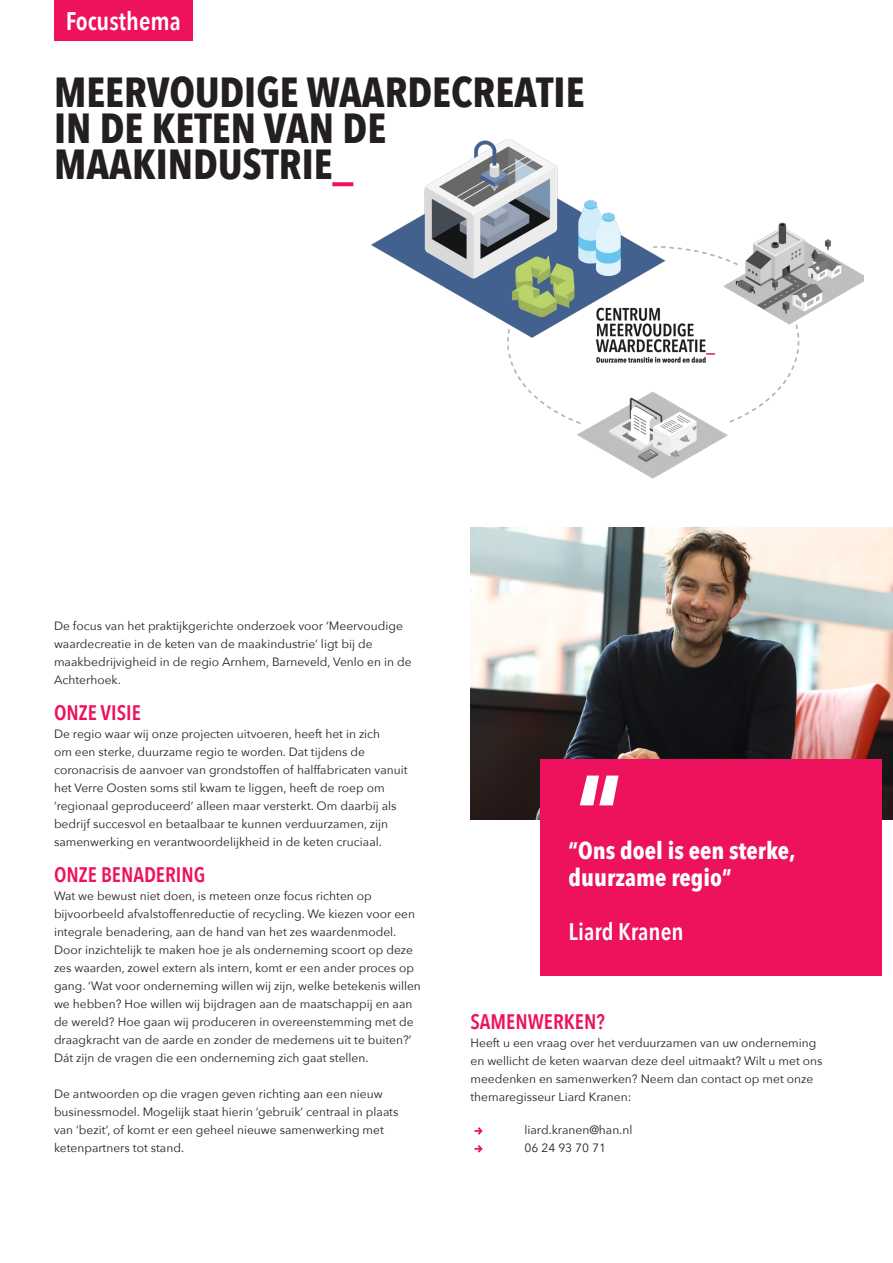
<style>
.page{position:relative;width:893px;height:1263px;background:#fff}
.page>*{position:absolute;margin:0;border:0;box-sizing:border-box;transform-origin:0 0}
.t1{font:700 115.5px "Avenir Next Condensed";color:#fff}
.t2{font:700 42px/36px "Avenir Next Condensed";color:#231f20}
.t3{font:600 25.5px "Avenir Next Condensed";color:#fff}
.t4{font:700 24px/27px "Avenir Next Condensed";color:#fff}
.t5{font:600 24px "Avenir Next Condensed";color:#fff}
.t6{font:600 21px "Avenir Next Condensed";color:#ed115e}
.t7{font:12px/18px "Avenir Next";color:#231f20}
.s1{color:#ed115e}
</style>
<div class="page">
<img style="left:470px;top:527px;width:423px;height:293px">
<div style="left:540px;top:759px;width:341px;height:217px;background:#ed115e"></div>
<svg style="left:475px;top:1127px;width:8px;height:8px"></svg>
<svg style="left:475px;top:1145px;width:8px;height:7px"></svg>
<img style="left:371px;top:139px;width:493px;height:340px">
<div style="left:54px;top:0;width:139px;height:40px;background:#ed115e"></div>
<p class="t3" style="left:66px;top:-1px;width:117px">Focusthema</p>
<p class="t2" style="left:54px;top:74px;width:532px">MEERVOUDIGE WAARDECREATIE<br>IN DE KETEN VAN DE</p>
<p class="t2" style="left:54px;top:146px;width:301px">MAAKINDUSTRIE<span class="s1">_</span></p>
<p class="t7" style="left:54px;top:616px;width:359px">De focus van het praktijkgerichte onderzoek voor ‘Meervoudige waardecreatie in de keten van de maakindustrie’ ligt bij de maakbedrijvigheid in de regio Arnhem, Barneveld, Venlo en in de Achterhoek.</p>
<p class="t6" style="left:54px;top:695px;width:88px">ONZE VISIE</p>
<p class="t7" style="left:54px;top:724px;width:355px">De regio waar wij onze projecten uitvoeren, heeft het in zich<br>om een sterke, duurzame regio te worden. Dat tijdens de coronacrisis de aanvoer van grondstoffen of halffabricaten vanuit het Verre Oosten soms stil kwam te liggen, heeft de roep om ‘regionaal geproduceerd’ alleen maar versterkt. Om daarbij als bedrijf succesvol en betaalbaar te kunnen verduurzamen, zijn samenwerking en verantwoordelijkheid in de keten cruciaal.</p>
<p class="t6" style="left:54px;top:857px;width:153px">ONZE BENADERING</p>
<p class="t7" style="left:54px;top:886px;width:368px">Wat we bewust niet doen, is meteen onze focus richten op bijvoorbeeld afvalstoffenreductie of recycling. We kiezen voor een integrale benadering, aan de hand van het zes waardenmodel.<br>Door inzichtelijk te maken hoe je als onderneming scoort op deze zes waarden, zowel extern als intern, komt er een ander proces op gang. ‘Wat voor onderneming willen wij zijn, welke betekenis willen we hebben? Hoe willen wij bijdragen aan de maatschappij en aan de wereld? Hoe gaan wij produceren in overeenstemming met de draagkracht van de aarde en zonder de medemens uit te buiten?’ Dát zijn de vragen die een onderneming zich gaat stellen.</p>
<p class="t7" style="left:54px;top:1084px;width:346px">De antwoorden op die vragen geven richting aan een nieuw businessmodel. Mogelijk staat hierin ‘gebruik’ centraal in plaats van ‘bezit’, of komt er een geheel nieuwe samenwerking met ketenpartners tot stand.</p>
<p class="t1" style="left:576px;top:746px;width:47px">“</p>
<p class="t4" style="left:569px;top:837px;width:228px">“Ons doel is een sterke, duurzame regio”</p>
<p class="t5" style="left:569px;top:911px;width:117px">Liard Kranen</p>
<p class="t6" style="left:470px;top:1003px;width:136px">SAMENWERKEN?</p>
<p class="t7" style="left:470px;top:1033px;width:353px">Heeft u een vraag over het verduurzamen van uw onderneming en wellicht de keten waarvan deze deel uitmaakt? Wilt u met ons meedenken en samenwerken? Neem dan contact op met onze themaregisseur Liard Kranen:</p>
<p class="t7" style="left:524px;top:1120px;width:109px">liard.kranen@han.nl</p>
<p class="t7" style="left:524px;top:1138px;width:83px">06 24 93 70 71</p>
</div>
